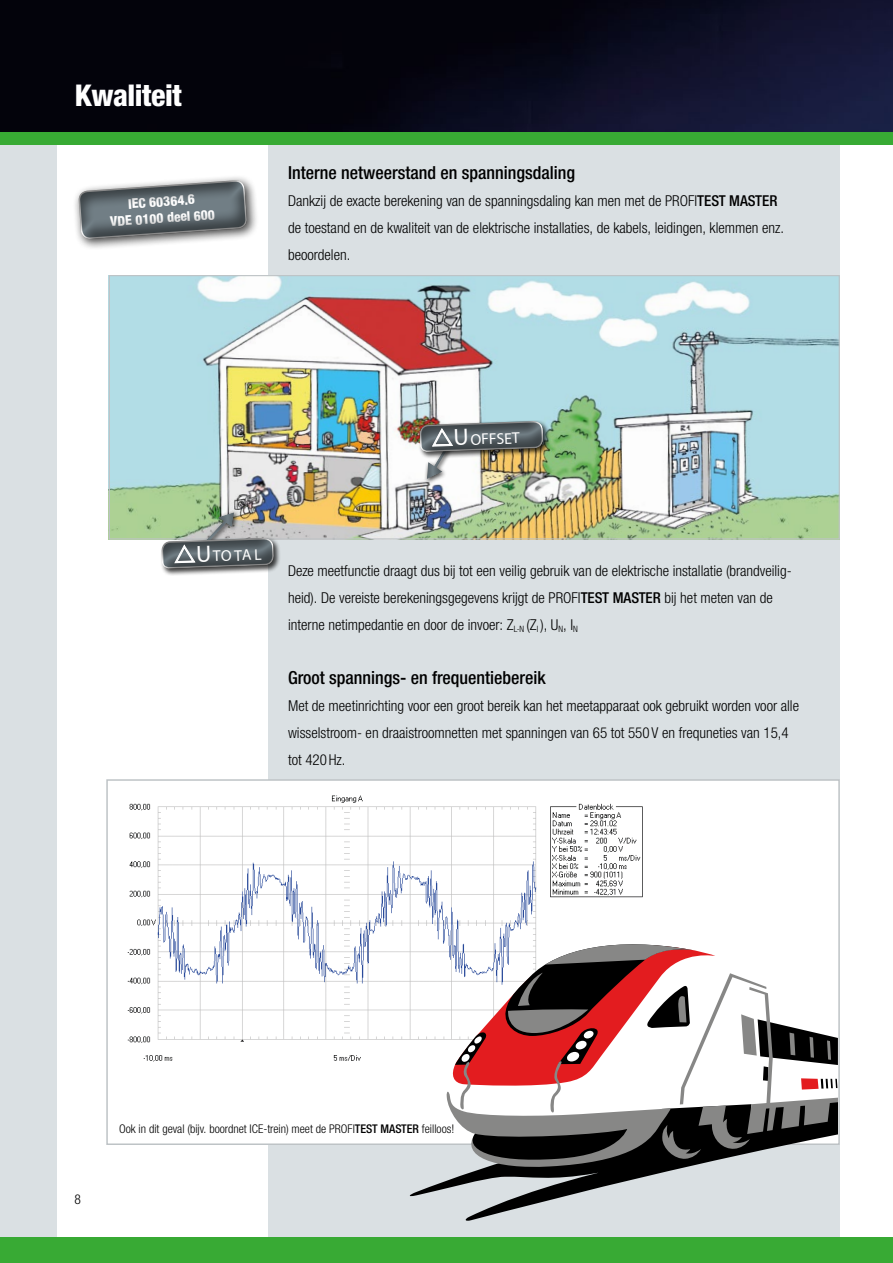
<style>
.page{position:relative;width:893px;height:1263px;background:#fff}
.page>*{position:absolute;margin:0;border:0;box-sizing:border-box;transform-origin:0 0}
.t1{font:800 condensed 30px "Helvetica Neue LTW1 G";letter-spacing:-.015em;color:#fff}
.t2{font:500 condensed 18px "Helvetica Neue LTW1 G";color:#000}
.t3{font:15.6px "Myriad Pro";color:#fff}
.t4{font:300 condensed 15px/27px "Helvetica Neue LTW1 G";color:#000}
.t5{font:800 condensed 13.5px/16.5px "Helvetica Neue LTW1 G";color:#fff;text-align:center}
.t6{font:300 condensed 13.5px "Helvetica Neue LTW1 G";color:#000}
.t7{font:300 condensed 12px "Helvetica Neue LTW1 G";color:#000}
.s1{font-weight:500}
.s2{font-size:23.4px}
</style>
<div class="page">
<div style="left:268px;top:111px;width:572px;height:1137px;background:#dae0e3"></div>
<img style="left:111px;top:277px;width:727px;height:260px">
<div style="left:424px;top:434px;width:36px;height:51px;background:#000;opacity:.75"></div>
<div style="left:418px;top:419px;width:133px;height:40px;background:#000;opacity:.75"></div>
<div style="left:160px;top:536px;width:121px;height:40px;background:#000;opacity:.75"></div>
<div style="left:73px;top:174px;width:186px;height:77px;background:#000;opacity:.75"></div>
<svg style="left:76px;top:177px;width:173px;height:63px;background:#7f868a"></svg>
<div style="left:107px;top:780px;width:732px;height:364px;background:#fff"></div>
<img style="left:127px;top:795px;width:516px;height:267px">
<svg style="left:405px;top:1143px;width:272px;height:78px"></svg>
<svg style="left:446px;top:936px;width:392px;height:233px"></svg>
<div style="left:0;top:106px;width:56px;height:1137px;background:#dae0e3"></div>
<div style="left:0;top:106px;width:893px;height:39px;background:#38aa34"></div>
<img style="left:0;top:0;width:893px;height:132px">
<div style="left:0;top:1237px;width:893px;height:26px;background:#38aa34"></div>
<img style="left:417px;top:420px;width:127px;height:64px">
<img style="left:158px;top:506px;width:117px;height:65px">
<h1 class="t1" style="left:75px;top:77px;width:109px">Kwaliteit</h1>
<p class="t5" style="left:109px;top:197px;width:106px;rotate:-4deg">IEC 60364.6<br>VDE 0100 deel 600</p>
<p class="t2" style="left:288px;top:162px;width:288px">Interne netweerstand en spanningsdaling</p>
<p class="t4" style="left:288px;top:188px;width:497px">Dankzij de exacte berekening van de spanningsdaling kan men met de PROFI<span class="s1">TEST MASTER </span>de toestand en de kwaliteit van de elektrische installaties, de kabels, leidingen, klemmen enz. beoordelen.</p>
<p class="t3" style="left:453px;top:431px;width:68px;rotate:-2deg"><span class="s2">U</span>OFFSET</p>
<p class="t3" style="left:196px;top:547px;width:67px;rotate:-2deg"><span class="s2">U</span>TOTAL</p>
<p class="t4" style="left:288px;top:557px;width:505px">Deze meetfunctie draagt dus bij tot een veilig gebruik van de elektrische installatie (brandveilig&shy;heid). De vereiste berekeningsgegevens krijgt de PROFI<span class="s1">TEST MASTER</span> bij het meten van de interne netimpedantie en door de invoer: Z<sub>L-N</sub> (Z<sub>I</sub> ), U<sub>N</sub>, I<sub>N</sub></p>
<p class="t2" style="left:288px;top:667px;width:259px">Groot spannings- en frequentiebereik</p>
<p class="t4" style="left:288px;top:692px;width:512px">Met de meetinrichting voor een groot bereik kan het meetapparaat ook gebruikt worden voor alle wisselstroom- en draaistroomnetten met spanningen van 65 tot 550 V en frequneties van 15,4 tot 420Hz.</p>
<p class="t6" style="left:74px;top:1191px;width:8px">8</p>
<p class="t7" style="left:119px;top:1122px;width:337px">Ook in dit geval (bijv. boordnet ICE-trein) meet de PROFI<span class="s1">TEST MASTER</span> feilloos!</p>
</div>
